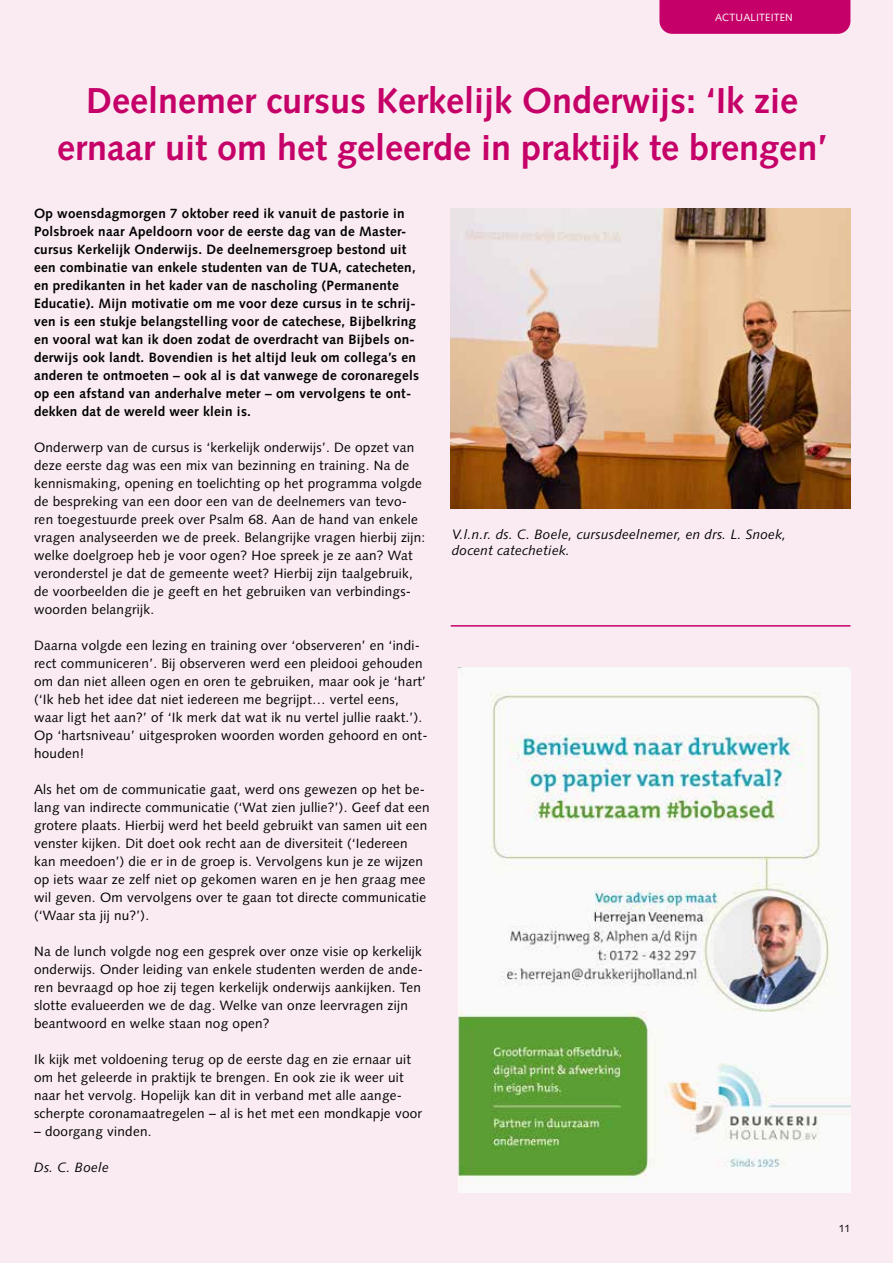
<style>
.page{position:relative;width:893px;height:1263px;background:#f9ebf1}
.page>*{position:absolute;margin:0;border:0;box-sizing:border-box;transform-origin:0 0}
.t1{font:700 36px/46.5px "Syntax LT Std";color:#c50068;text-align:center}
.t2{font:13.5px/18px "Syntax LT Std";letter-spacing:.02em;color:#000}
.t3{font:700 13.5px/18px "Syntax LT Std";letter-spacing:.02em;color:#000}
.t4{font:italic 13.5px/16.5px "Syntax LT Std";letter-spacing:.02em;color:#000}
.t5{font:10.5px "Syntax LT Std";letter-spacing:.02em;color:#fff}
.t6{font:10.5px "Syntax LT Std";color:#000}
</style>
<div class="page">
<div style="left:659px;top:0;width:191px;height:34px;background:#c50068"></div>
<img style="left:451px;top:208px;width:399px;height:301px">
<hr style="left:451px;top:625px;width:399px;height:2px;background:#c50068">
<img style="left:459px;top:668px;width:391px;height:524px">
<p class="t5" style="left:715px;top:11px;width:79px">ACTUALITEITEN</p>
<h1 class="t1" style="left:57px;top:78px;width:772px">Deelnemer cursus Kerkelijk Onderwijs: ‘Ik zie ernaar uit om het geleerde in praktijk te brengen’</h1>
<p class="t3" style="left:34px;top:205px;width:386px">Op woensdagmorgen 7 oktober reed ik vanuit de pastorie in Polsbroek naar Apeldoorn voor de eerste dag van de Master&shy;cursus Kerkelijk Onderwijs. De deelnemersgroep bestond uit een combinatie van enkele studenten van de TUA, catecheten, en predikanten in het kader van de nascholing (Permanente Educatie). Mijn motivatie om me voor deze cursus in te schrij&shy;ven is een stukje belangstelling voor de catechese, Bijbelkring en vooral wat kan ik doen zodat de overdracht van Bijbels on&shy;derwijs ook landt. Bovendien is het altijd leuk om collega’s en anderen te ontmoeten – ook al is dat vanwege de coronaregels op een afstand van anderhalve meter – om vervolgens te ont&shy;dekken dat de wereld weer klein is.</p>
<p class="t2" style="left:34px;top:439px;width:393px">Onderwerp van de cursus is ‘kerkelijk onderwijs’. De opzet van deze eerste dag was een mix van bezinning en training. Na de kennismaking, opening en toelichting op het programma volgde de bespreking van een door een van de deelnemers van tevo&shy;ren toegestuurde preek over Psalm 68. Aan de hand van enkele vragen analyseerden we de preek. Belangrijke vragen hierbij zijn: welke doelgroep heb je voor ogen? Hoe spreek je ze aan? Wat veronderstel je dat de gemeente weet? Hierbij zijn taalgebruik, de voorbeelden die je geeft en het gebruiken van verbindings&shy;woorden belangrijk.</p>
<p class="t2" style="left:34px;top:637px;width:395px">Daarna volgde een lezing en training over ‘observeren’ en ‘indi&shy;rect communiceren’. Bij observeren werd een pleidooi gehouden om dan niet alleen ogen en oren te gebruiken, maar ook je ‘hart’ (‘Ik heb het idee dat niet iedereen me begrijpt… vertel eens, waar ligt het aan?’ of ‘Ik merk dat wat ik nu vertel jullie raakt.’).<br>Op ‘hartsniveau’ uitgesproken woorden worden gehoord en ont&shy;houden!</p>
<p class="t2" style="left:34px;top:781px;width:397px">Als het om de communicatie gaat, werd ons gewezen op het be&shy;lang van indirecte communicatie (‘Wat zien jullie?’). Geef dat een grotere plaats. Hierbij werd het beeld gebruikt van samen uit een venster kijken. Dit doet ook recht aan de diversiteit (‘Iedereen kan meedoen’) die er in de groep is. Vervolgens kun je ze wijzen op iets waar ze zelf niet op gekomen waren en je hen graag mee wil geven. Om vervolgens over te gaan tot directe communicatie (‘Waar sta jij nu?’).</p>
<p class="t2" style="left:34px;top:943px;width:390px">Na de lunch volgde nog een gesprek over onze visie op kerkelijk onderwijs. Onder leiding van enkele studenten werden de ande&shy;ren bevraagd op hoe zij tegen kerkelijk onderwijs aankijken. Ten slotte evalueerden we de dag. Welke van onze leervragen zijn beantwoord en welke staan nog open?</p>
<p class="t2" style="left:34px;top:1051px;width:390px">Ik kijk met voldoening terug op de eerste dag en zie ernaar uit om het geleerde in praktijk te brengen. En ook zie ik weer uit naar het vervolg. Hopelijk kan dit in verband met alle aange&shy;scherpte coronamaatregelen – al is het met een mondkapje voor</p>
<p class="t2" style="left:34px;top:1123px;width:119px">– doorgang vinden.</p>
<p class="t4" style="left:34px;top:1159px;width:76px">Ds. C. Boele</p>
<p class="t4" style="left:452px;top:526px;width:336px">V.l.n.r. ds. C. Boele, cursusdeelnemer, en drs. L. Snoek, docent catechetiek.</p>
<p class="t6" style="left:839px;top:1222px;width:13px">11</p>
</div>
